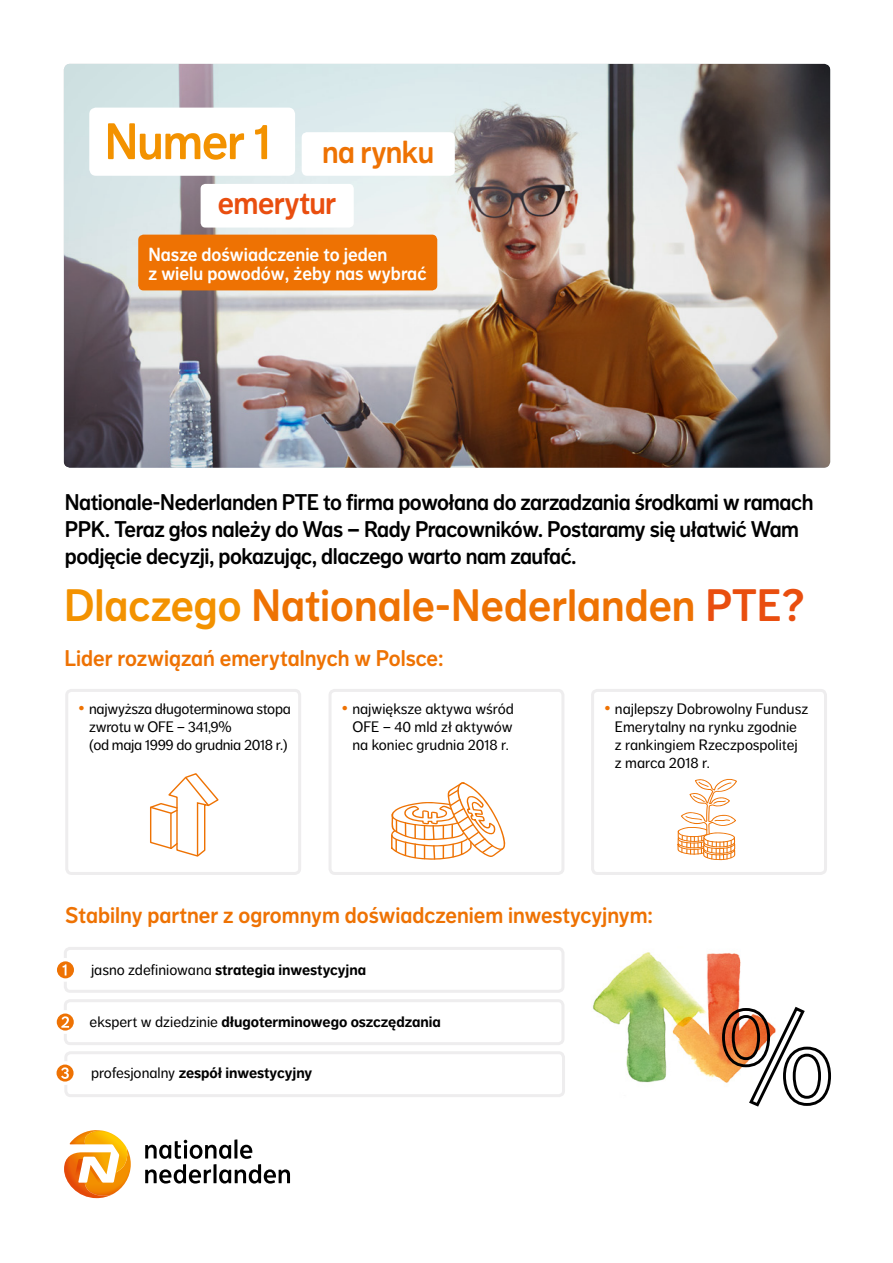
<style>
.page{position:relative;width:893px;height:1263px;background:#fff}
.page>*{position:absolute;margin:0;border:0;box-sizing:border-box;transform-origin:0 0}
.t1{font:50.85px "NN Dagny Display";letter-spacing:-.02em;color:#f39200}
.NN_A4_Main_heading_3{font:45px "NN Dagny Display";color:#ee7203}
.t2{font:31.65px "NN Dagny Display";letter-spacing:-.02em;color:#e94e0f}
.t3{font:31.65px "NN Dagny Display";letter-spacing:-.02em;color:#ee7203}
.NN_A4_Bodytext_10pt{font:22.5px/27px "NN Dagny Display";letter-spacing:-.02em;color:#000}
.NN_A4_Preface_15pt{font:22.5px "NN Dagny Display";color:#ee7203}
.t4{font:18.9px/18.9px "NN Dagny Display";color:#fff}
.NN_A4_Bodytext_10pt-2{font:15px/18px "NN Dagny Text";color:#000;text-align:justify}
.NN_A4_Bodytext_10pt-3{font:700 15px "NN Dagny Text";color:#000}
.NN_A4_Bodytext_10pt-4{font:15px/18px "NN Dagny Text";letter-spacing:-.02em;color:#000}
.s1{color:#f39200}
.s2{color:#e94e0f}
.s3{font-size:18px;color:#ee7203}
.s4{font-weight:400}
</style>
<div class="page">
<div style="left:62px;top:61px;width:768px;height:407px;background:#000;opacity:.17"></div>
<img style="left:592px;top:952px;width:149px;height:131px">
<svg style="left:721px;top:1005px;width:110px;height:102px"></svg>
<svg style="left:64px;top:1130px;width:67px;height:69px"></svg>
<hr style="left:234px;top:1139px;width:3px;height:19px;background:#000">
<svg style="left:145px;top:1140px;width:145px;height:43px"></svg>
<svg style="left:391px;top:782px;width:115px;height:78px"></svg>
<svg style="left:677px;top:778px;width:60px;height:82px"></svg>
<div style="left:65px;top:689px;width:236px;height:186px;border:3px solid #eeedee;border-radius:5px"></div>
<div style="left:64px;top:947px;width:500px;height:46px;border:3px solid #eeedee;border-radius:5px"></div>
<div style="left:64px;top:999px;width:500px;height:46px;border:3px solid #eeedee;border-radius:5px"></div>
<div style="left:64px;top:1051px;width:501px;height:46px;border:3px solid #eeedee;border-radius:5px"></div>
<div style="left:329px;top:689px;width:235px;height:186px;border:3px solid #eeedee;border-radius:5px"></div>
<div style="left:591px;top:689px;width:236px;height:186px;border:3px solid #eeedee;border-radius:5px"></div>
<svg style="left:150px;top:773px;width:69px;height:84px"></svg>
<hr style="left:170px;top:813px;width:2px;height:35px;background:#ee7203">
<div style="left:201px;top:184px;width:153px;height:44px;background:#fff;border-radius:5px"></div>
<div style="left:89px;top:108px;width:206px;height:68px;background:#fff;border-radius:7px"></div>
<div style="left:302px;top:132px;width:153px;height:44px;background:#fff;border-radius:5px"></div>
<div style="left:138px;top:235px;width:299px;height:55px;background:#ee7203;border-radius:5px"></div>
<div style="left:53px;top:1010px;width:24px;height:24px;background:#fff;border-radius:50%"></div>
<svg style="left:57px;top:1013px;width:17px;height:17px"></svg>
<div style="left:53px;top:1061px;width:24px;height:24px;background:#fff;border-radius:50%"></div>
<svg style="left:57px;top:1064px;width:17px;height:17px"></svg>
<div style="left:53px;top:958px;width:24px;height:24px;background:#fff;border-radius:50%"></div>
<svg style="left:57px;top:961px;width:17px;height:17px"></svg>
<p class="t1" style="left:105px;top:112px;width:168px">Numer 1</p>
<p class="t3" style="left:322px;top:133px;width:113px">na rynku</p>
<p class="t2" style="left:218px;top:185px;width:120px">emerytur</p>
<p class="t4" style="left:148px;top:245px;width:280px">Nasze doświadczenie to jeden<br>z wielu powodów, żeby nas wybrać</p>
<p class="NN_A4_Bodytext_10pt" style="left:65px;top:489px;width:750px">Nationale-Nederlanden PTE to firma powołana do zarzadzania środkami w ramach<br>PPK. Teraz głos należy do Was – Rady Pracowników. Postaramy się ułatwić Wam podjęcie decyzji, pokazując, dlaczego warto nam zaufać.</p>
<p class="NN_A4_Main_heading_3" style="left:64px;top:579px;width:741px"><span class="s1">Dlaczego</span> Nationale-Nederlanden <span class="s2">PTE?</span></p>
<p class="NN_A4_Preface_15pt" style="left:64px;top:645px;width:381px">Lider rozwiązań emerytalnych w Polsce:</p>
<p class="NN_A4_Bodytext_10pt-4" style="left:89px;top:699px;width:203px;text-indent:-11px"><span class="s3">•</span> najwyższa długoterminowa stopa zwrotu w OFE – 341,9%<br>(od maja 1999 do grudnia 2018 r.)</p>
<p class="NN_A4_Bodytext_10pt-2" style="left:352px;top:699px;width:163px;text-indent:-11px"><span class="s3">•</span> największe aktywa wśród OFE – 40 mld zł aktywów na koniec grudnia 2018 r.</p>
<p class="NN_A4_Bodytext_10pt-2" style="left:615px;top:699px;width:195px;text-align:left;text-indent:-11px"><span class="s3">•</span> najlepszy Dobrowolny Fundusz<br>Emerytalny na rynku zgodnie<br>z rankingiem Rzeczpospolitej z marca 2018 r.</p>
<p class="NN_A4_Preface_15pt" style="left:65px;top:901px;width:589px">Stabilny partner z ogromnym doświadczeniem inwestycyjnym:</p>
<p class="NN_A4_Bodytext_10pt-3" style="left:91px;top:961px;width:277px"><span class="s4">jasno zdefiniowana</span> strategia inwestycyjna</p>
<p class="NN_A4_Bodytext_10pt-3" style="left:90px;top:1013px;width:353px"><span class="s4">ekspert w dziedzinie</span> długoterminowego oszczędzania</p>
<p class="NN_A4_Bodytext_10pt-3" style="left:91px;top:1064px;width:223px"><span class="s4">profesjonalny</span> zespół inwestycyjny</p>
</div>
